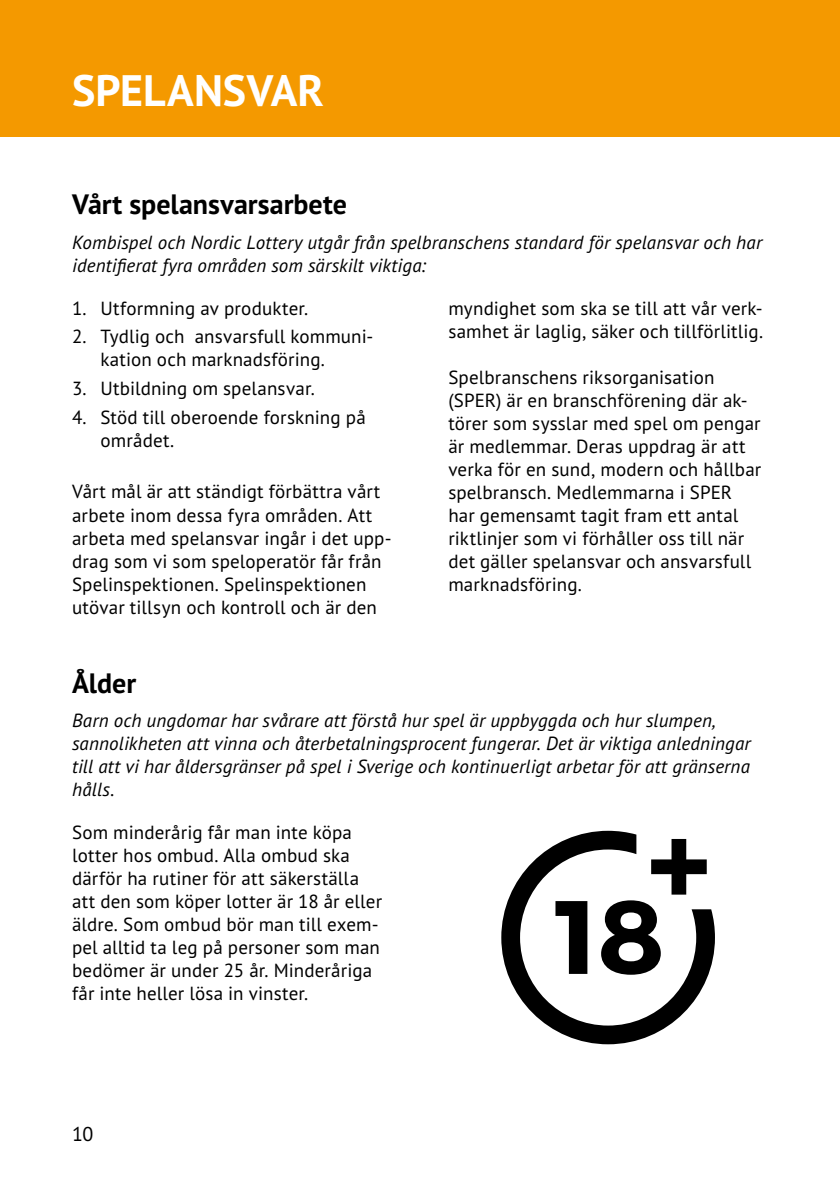
<style>
.page{position:relative;width:840px;height:1191px;background:#fff}
.page>*{position:absolute;margin:0;border:0;box-sizing:border-box;transform-origin:0 0}
.Rubrik_1{font:700 44px "PT Sans Pro";color:#fff}
.Rubrik_2{font:700 28px "PT Sans Pro";color:#000}
.t1{font:20px "PT Sans Pro";color:#000}
.Brödtext{font:19px/23px "PT Sans Pro";letter-spacing:.005em;color:#000}
.Ingress{font:italic 19px/23px "PT Sans Pro";letter-spacing:.005em;color:#000}
</style>
<div class="page">
<div style="left:0;top:0;width:839px;height:136px;background:#f49900"></div>
<svg style="left:501px;top:830px;width:213px;height:214px"></svg>
<svg style="left:650px;top:839px;width:56px;height:55px"></svg>
<p class="Rubrik_1" style="left:72px;top:61px;width:253px">SPELANSVAR</p>
<p class="Rubrik_2" style="left:72px;top:186px;width:276px">Vårt spelansvarsarbete</p>
<p class="Ingress" style="left:72px;top:230px;width:691px">Kombispel och Nordic Lottery utgår från spelbranschens standard för spelansvar och har identifierat fyra områden som särskilt viktiga:</p>
<p class="Brödtext" style="left:72px;top:296px;width:237px">1. Utformning av produkter.</p>
<p class="Brödtext" style="left:100px;top:325px;width:274px;text-indent:-28px">2. Tydlig och ansvarsfull kommuni&shy;kation och marknadsföring.</p>
<p class="Brödtext" style="left:72px;top:376px;width:244px">3. Utbildning om spelansvar.</p>
<p class="Brödtext" style="left:100px;top:405px;width:267px;text-indent:-28px">4. Stöd till oberoende forskning på området.</p>
<p class="Brödtext" style="left:72px;top:480px;width:321px">Vårt mål är att ständigt förbättra vårt arbete inom dessa fyra områden. Att arbeta med spelansvar ingår i det upp&shy;drag som vi som speloperatör får från Spelinspektionen. Spelinspektionen utövar tillsyn och kontroll och är den</p>
<p class="Brödtext" style="left:448px;top:296px;width:316px">myndighet som ska se till att vår verk&shy;samhet är laglig, säker och tillförlitlig.</p>
<p class="Brödtext" style="left:448px;top:365px;width:314px">Spelbranschens riksorganisation (SPER) är en branschförening där ak&shy;törer som sysslar med spel om pengar är medlemmar. Deras uppdrag är att verka för en sund, modern och hållbar spelbransch. Medlemmarna i SPER har gemensamt tagit fram ett antal riktlinjer som vi förhåller oss till när det gäller spelansvar och ansvarsfull marknadsföring.</p>
<p class="Rubrik_2" style="left:72px;top:664px;width:66px">Ålder</p>
<p class="Ingress" style="left:72px;top:708px;width:679px">Barn och ungdomar har svårare att förstå hur spel är uppbyggda och hur slumpen, sannolikheten att vinna och återbetalningsprocent fungerar. Det är viktiga anledningar till att vi har åldersgränser på spel i Sverige och kontinuerligt arbetar för att gränserna hålls.</p>
<p class="Brödtext" style="left:72px;top:820px;width:311px">Som minderårig får man inte köpa lotter hos ombud. Alla ombud ska därför ha rutiner för att säkerställa att den som köper lotter är 18 år eller äldre. Som ombud bör man till exem&shy;pel alltid ta leg på personer som man bedömer är under 25 år. Minderåriga får inte heller lösa in vinster.</p>
<p class="t1" style="left:72px;top:1121px;width:23px">10</p>
</div>
